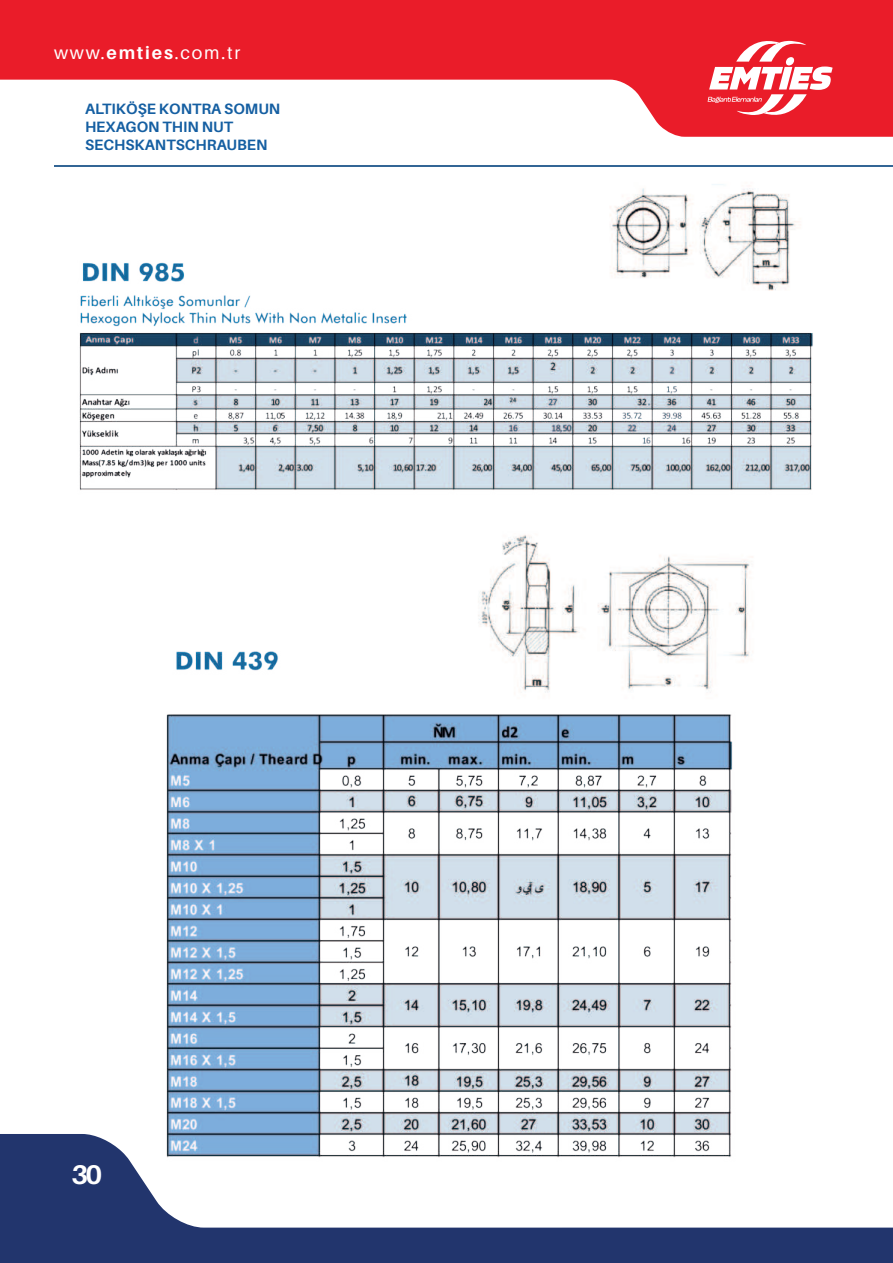
<style>
.page{position:relative;width:893px;height:1263px;background:#fff}
.page>*{position:absolute;margin:0;border:0;box-sizing:border-box;transform-origin:0 0}
.t1{font:700 27px "Aileron";color:#fff}
.t2{font:18px "Aileron";letter-spacing:.1em;color:#fff}
.t3{font:700 15px/18px "Aileron";color:#155fa2}
.s1{font-weight:700}
</style>
<div class="page">
<svg style="left:0;top:32px;width:892px;height:105px;fill:#ea1c29"></svg>
<svg style="left:892px;top:32px;width:1px;height:105px"></svg>
<svg style="left:0;top:1134px;width:893px;height:129px"></svg>
<div style="left:0;top:0;width:893px;height:32px;background:#ea1c29"></div>
<svg style="left:708px;top:34px;width:125px;height:88px"></svg>
<img style="left:61px;top:184px;width:772px;height:986px">
<hr style="left:54px;top:165px;width:839px;height:2px;background:#336595">
<p class="t2" style="left:54px;top:42px;width:188px">www.<span class="s1">emties</span>.com.tr</p>
<p class="t3" style="left:85px;top:100px;width:197px">ALTIKÖŞE KONTRA SOMUN<br>HEXAGON THIN NUT<br>SECHSKANTSCHRAUBEN</p>
<h1 class="t1" style="left:71px;top:1160px;width:33px">30</h1>
</div>
